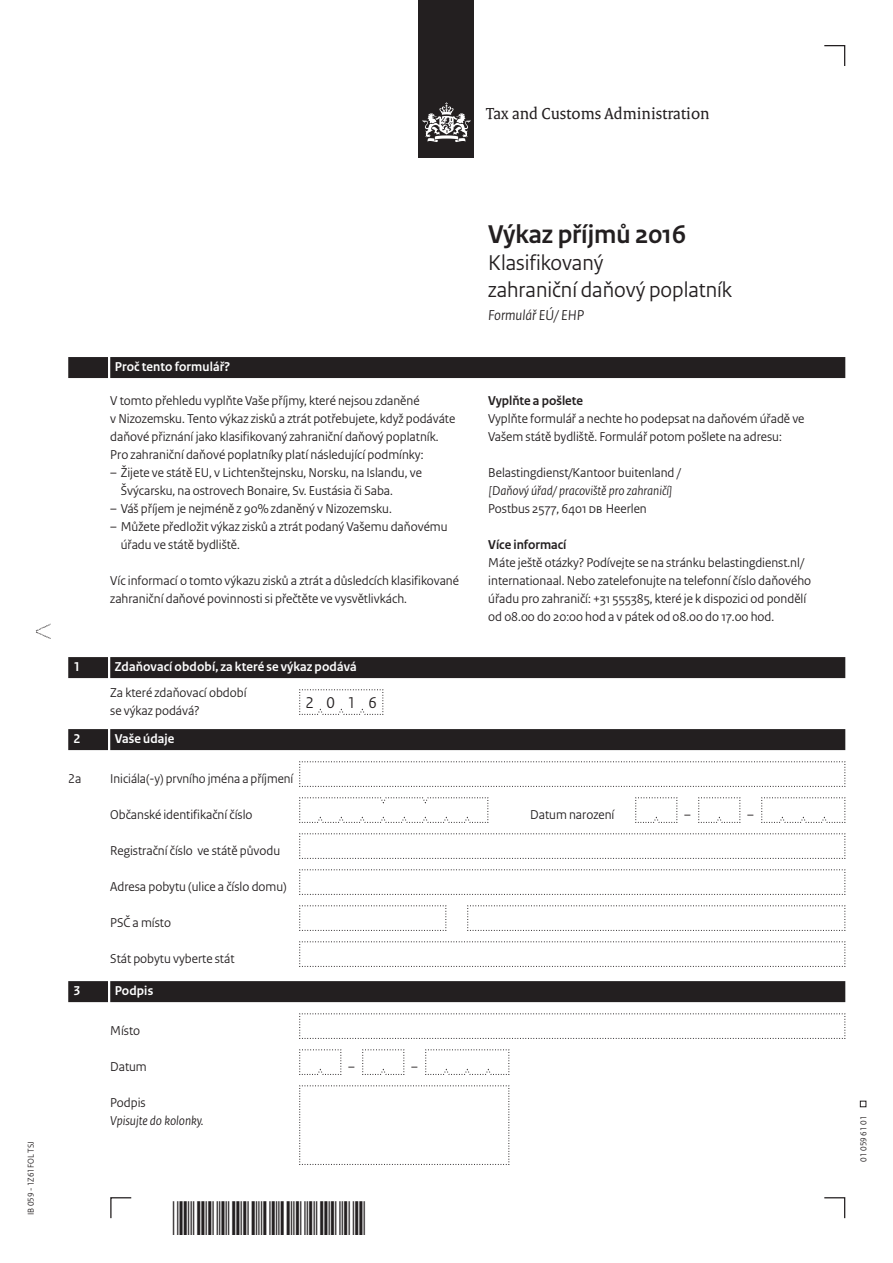
<style>
.page{position:relative;width:893px;height:1263px;background:#fff}
.page>*{position:absolute;margin:0;border:0;box-sizing:border-box;transform-origin:0 0}
.t1{font:700 27px "Rijksoverheid Sans Heading";color:#231f20}
.t2{font:22.5px/27px "Rijksoverheid Sans Heading";color:#231f20}
.t3{font:17.25px "Rijksoverheid Serif";color:#231f20}
.t4{font:16.5px "Rijksoverheid Sans Heading";color:#231f20}
.t5{font:italic 15px "Rijksoverheid Sans Heading";color:#231f20}
.t6{font:13.5px/18px "Rijksoverheid Sans Heading";color:#231f20}
.t7{font:700 13.5px "Rijksoverheid Sans Heading";letter-spacing:.01em;color:#fff}
.t8{font:italic 13.5px "Rijksoverheid Sans Heading";color:#231f20}
.t9{font:700 13.5px "Rijksoverheid Sans Heading";color:#231f20}
.t10{font:9px "Rijksoverheid Sans Heading";color:#231f20}
</style>
<div class="page">
<div style="left:419px;top:0;width:55px;height:158px;background:#231f20"></div>
<svg style="left:423px;top:102px;width:47px;height:40px"></svg>
<svg style="left:824px;top:1197px;width:22px;height:22px"></svg>
<svg style="left:110px;top:1197px;width:22px;height:22px"></svg>
<svg style="left:824px;top:45px;width:22px;height:21px"></svg>
<svg style="left:860px;top:1101px;width:6px;height:6px"></svg>
<div style="left:110px;top:357px;width:735px;height:21px;background:#231f20"></div>
<div style="left:68px;top:357px;width:40px;height:21px;background:#231f20"></div>
<div style="left:110px;top:657px;width:735px;height:21px;background:#231f20"></div>
<div style="left:68px;top:657px;width:40px;height:21px;background:#231f20"></div>
<div style="left:110px;top:729px;width:735px;height:21px;background:#231f20"></div>
<div style="left:68px;top:729px;width:40px;height:21px;background:#231f20"></div>
<div style="left:110px;top:981px;width:735px;height:21px;background:#231f20"></div>
<div style="left:68px;top:981px;width:40px;height:21px;background:#231f20"></div>
<svg style="left:36px;top:624px;width:15px;height:15px"></svg>
<svg style="left:299px;top:689px;width:85px;height:26px"></svg>
<svg style="left:299px;top:761px;width:547px;height:26px"></svg>
<svg style="left:299px;top:797px;width:190px;height:26px"></svg>
<svg style="left:635px;top:797px;width:43px;height:26px"></svg>
<svg style="left:698px;top:797px;width:43px;height:26px"></svg>
<svg style="left:761px;top:797px;width:85px;height:26px"></svg>
<svg style="left:299px;top:833px;width:547px;height:26px"></svg>
<svg style="left:299px;top:869px;width:547px;height:26px"></svg>
<svg style="left:299px;top:905px;width:148px;height:26px"></svg>
<svg style="left:467px;top:905px;width:379px;height:26px"></svg>
<svg style="left:299px;top:941px;width:547px;height:26px"></svg>
<svg style="left:299px;top:1013px;width:547px;height:26px"></svg>
<svg style="left:299px;top:1049px;width:43px;height:26px"></svg>
<svg style="left:362px;top:1049px;width:43px;height:26px"></svg>
<svg style="left:425px;top:1049px;width:85px;height:26px"></svg>
<svg style="left:299px;top:1085px;width:211px;height:80px"></svg>
<p class="t3" style="left:486px;top:103px;width:225px">Tax and Customs Administration</p>
<p class="t10" style="left:26px;top:1215px;width:75px;rotate:-90deg">IB 059 - 1Z61FOL TSJ</p>
<p class="t7" style="left:115px;top:359px;width:117px">Proč tento formulář?</p>
<p class="t6" style="left:110px;top:392px;width:347px">V tomto přehledu vyplňte Vaše příjmy, které nejsou zdaněné<br>v Nizozemsku. Tento výkaz zisků a ztrát potřebujete, když podáváte daňové přiznání jako klasifikovaný zahraniční daňový poplatník.<br>Pro zahraniční daňové poplatníky platí následující podmínky:</p>
<p class="t6" style="left:121px;top:464px;width:303px;text-indent:-11px">– Žijete ve státě EU, v Lichtenštejnsku, Norsku, na Islandu, ve<br>Švýcarsku, na ostrovech Bonaire, Sv. Eustásia či Saba.</p>
<p class="t6" style="left:110px;top:500px;width:283px">– Váš příjem je nejméně z 90% zdaněný v Nizozemsku.</p>
<p class="t6" style="left:121px;top:518px;width:328px;text-indent:-11px">– Můžete předložit výkaz zisků a ztrát podaný Vašemu daňovému úřadu ve státě bydliště.</p>
<p class="t6" style="left:110px;top:572px;width:350px">Víc informací o tomto výkazu zisků a ztrát a důsledcích klasifikované zahraniční daňové povinnosti si přečtěte ve vysvětlivkách.</p>
<h1 class="t1" style="left:488px;top:219px;width:199px">Výkaz příjmů 2016</h1>
<h2 class="t2" style="left:488px;top:249px;width:245px">Klasifikovaný<br>zahraniční daňový poplatník</h2>
<p class="t5" style="left:488px;top:306px;width:98px">Formulář EÚ/ EHP</p>
<p class="t9" style="left:488px;top:393px;width:96px">Vyplňte a pošlete</p>
<p class="t6" style="left:488px;top:410px;width:318px">Vyplňte formulář a nechte ho podepsat na daňovém úřadě ve<br>Vašem státě bydliště. Formulář potom pošlete na adresu:</p>
<p class="t6" style="left:488px;top:464px;width:194px">Belastingdienst/Kantoor buitenland /</p>
<p class="t8" style="left:488px;top:483px;width:186px">[Daňový úřad/ pracoviště pro zahraničí]</p>
<p class="t6" style="left:488px;top:500px;width:160px">Postbus 2577, 6401 DB Heerlen</p>
<p class="t9" style="left:488px;top:537px;width:80px">Více informací</p>
<p class="t6" style="left:488px;top:554px;width:324px">Máte ještě otázky? Podívejte se na stránku belastingdienst.nl/ internationaal. Nebo zatelefonujte na telefonní číslo daňového úřadu pro zahraničí: +31 555385, které je k dispozici od pondělí od 08.00 do 20:00 hod a v pátek od 08.00 do 17.00 hod.</p>
<p class="t7" style="left:74px;top:659px;width:8px">1</p>
<p class="t7" style="left:115px;top:659px;width:243px">Zdaňovací období, za které se výkaz podává</p>
<p class="t6" style="left:110px;top:684px;width:138px">Za které zdaňovací období se výkaz podává?</p>
<p class="t7" style="left:74px;top:731px;width:8px">2</p>
<p class="t7" style="left:115px;top:731px;width:61px">Vaše údaje</p>
<p class="t6" style="left:68px;top:770px;width:15px">2a</p>
<p class="t6" style="left:110px;top:770px;width:185px">Iniciála(-y) prvního jména a příjmení</p>
<p class="t6" style="left:110px;top:806px;width:144px">Občanské identifikační číslo</p>
<p class="t6" style="left:530px;top:806px;width:86px">Datum narození</p>
<p class="t6" style="left:110px;top:842px;width:171px">Registrační číslo ve státě původu</p>
<p class="t6" style="left:110px;top:878px;width:178px">Adresa pobytu (ulice a číslo domu)</p>
<p class="t6" style="left:110px;top:914px;width:62px">PSČ a místo</p>
<p class="t6" style="left:110px;top:950px;width:126px">Stát pobytu vyberte stát</p>
<p class="t7" style="left:74px;top:983px;width:8px">3</p>
<p class="t7" style="left:115px;top:983px;width:40px">Podpis</p>
<p class="t6" style="left:110px;top:1022px;width:31px">Místo</p>
<p class="t6" style="left:110px;top:1058px;width:38px">Datum</p>
<p class="t6" style="left:110px;top:1094px;width:37px">Podpis</p>
<p class="t8" style="left:110px;top:1113px;width:95px">Vpisujte do kolonky.</p>
<p class="t4" style="left:306px;top:693px;width:73px">2016</p>
<p class="t6" style="left:348px;top:1058px;width:8px">–</p>
<p class="t6" style="left:411px;top:1058px;width:8px">–</p>
<p class="t6" style="left:684px;top:806px;width:8px">–</p>
<p class="t6" style="left:747px;top:806px;width:8px">–</p>
<p class="t10" style="left:858px;top:1161px;width:47px;rotate:-90deg">01 059 61 01</p>
</div>
